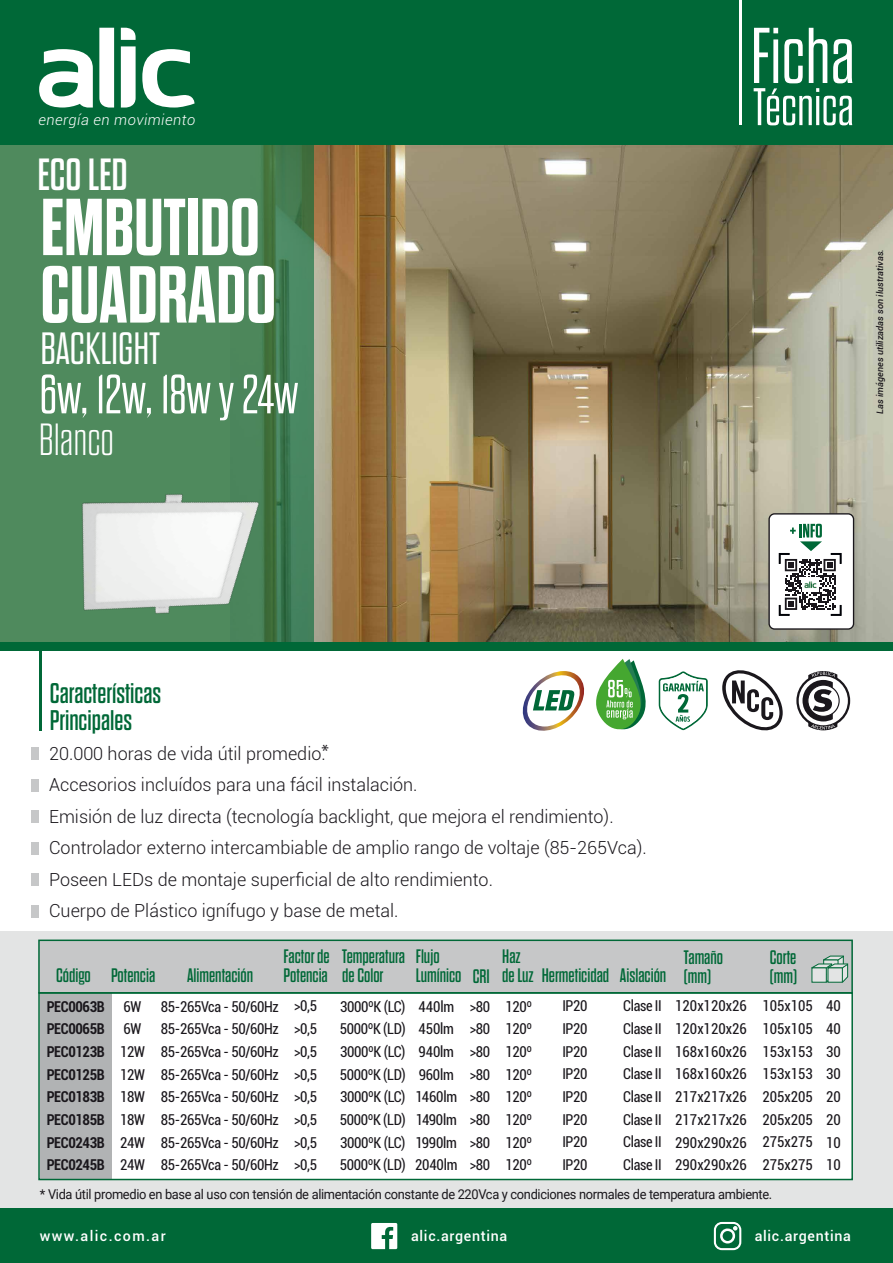
<style>
.page{position:relative;width:893px;height:1263px;background:#fff}
.page>*{position:absolute;margin:0;border:0;box-sizing:border-box;transform-origin:0 0}
.t1{font:700 80.55px/67.5px "Dharma Gothic E";color:#fff}
.t2{font:300 78.9px "Dharma Gothic E";color:#fff}
.t3{font:300 55.2px "Dharma Gothic E";color:#fff}
.t4{font:300 52.8px "Dharma Gothic E";color:#fff}
.t5{font:300 45.15px "Dharma Gothic E";color:#fff}
.t6{font:45px "Dharma Gothic E";color:#fff}
.t7{font:300 expanded 45px "Dharma Gothic E";color:#fff}
.t8{font:28.35px/27px "Dharma Gothic E";color:#006837}
.t9{font:19.5px/19.2px "Dharma Gothic E";color:#006837}
.t10{font:300 18px/31.5px "Roboto";color:#1a171c}
.t11{font:18px "Myriad Pro";color:#1a171c}
.t12{font:condensed 15px/22.6px "Roboto";letter-spacing:-.025em;color:#1a171c;text-align:justify;scale:.95 1}
.t13{font:700 condensed 15px/22.6px "Roboto";letter-spacing:-.025em;color:#1a171c;text-align:justify;scale:.95 1}
.t14{font:italic 300 14.7px "Roboto";letter-spacing:.035em;color:#fff}
.t15{font:500 14.25px "Roboto";letter-spacing:.05em;color:#fff}
.t16{font:500 14.25px "Roboto";letter-spacing:.1em;color:#fff}
.t17{font:13.5px "Roboto";letter-spacing:-.025em;color:#1a171c;scale:.95 1}
.t18{font:italic 500 9px "Roboto";color:#1a171c}
</style>
<div class="page">
<img style="left:314px;top:145px;width:579px;height:497px">
<div style="left:0;top:932px;width:893px;height:280px;background:#e3e4e4"></div>
<div style="left:39px;top:993px;width:813px;height:186px;background:#fff"></div>
<div style="left:40px;top:993px;width:71px;height:186px;background:#b1b3b4"></div>
<div style="left:0;top:1209px;width:893px;height:54px;background:#006837"></div>
<div style="left:0;top:0;width:893px;height:145px;background:#006837"></div>
<svg style="left:39px;top:49px;width:54px;height:59px"></svg>
<svg style="left:121px;top:28px;width:15px;height:12px"></svg>
<svg style="left:121px;top:46px;width:15px;height:62px"></svg>
<svg style="left:99px;top:28px;width:15px;height:80px"></svg>
<svg style="left:142px;top:49px;width:53px;height:59px"></svg>
<div style="left:38px;top:939px;width:815px;height:55px;background:#c6c7c8;border:2px solid #006837"></div>
<svg style="left:811px;top:955px;width:38px;height:28px"></svg>
<div style="left:828px;top:967px;width:15px;height:15px;background:#e3e4e4;border:1px solid #006837"></div>
<svg style="left:371px;top:1223px;width:26px;height:26px"></svg>
<div style="left:714px;top:1222px;width:27px;height:28px;border:2px solid #fff;border-radius:7px"></div>
<div style="left:720px;top:1228px;width:15px;height:15px;border:3px solid #fff;border-radius:50%"></div>
<svg style="left:733px;top:1226px;width:4px;height:4px"></svg>
<svg style="left:0;top:145px;width:314px;height:497px;background:#4d875b"></svg>
<hr style="left:740px;top:0;width:2px;height:125px;background:#fff">
<hr style="left:40px;top:645px;width:2px;height:85px;background:#006837">
<div style="left:0;top:642px;width:893px;height:9px;background:#006837"></div>
<div style="left:769px;top:514px;width:84px;height:115px;background:#fff;border-radius:5px"></div>
<div style="left:768px;top:513px;width:86px;height:117px;border:1px solid #1a171c;border-radius:5px"></div>
<svg style="left:779px;top:524px;width:63px;height:92px"></svg>
<div style="left:31px;top:747px;width:8px;height:13px;background:#c6c7c8"></div>
<div style="left:31px;top:779px;width:8px;height:12px;background:#c6c7c8"></div>
<div style="left:31px;top:810px;width:8px;height:13px;background:#c6c7c8"></div>
<div style="left:31px;top:842px;width:8px;height:12px;background:#c6c7c8"></div>
<div style="left:31px;top:873px;width:8px;height:12px;background:#c6c7c8"></div>
<div style="left:31px;top:905px;width:8px;height:12px;background:#c6c7c8"></div>
<div style="left:38px;top:992px;width:815px;height:188px;border:2px solid #006837"></div>
<svg style="left:797px;top:675px;width:52px;height:51px"></svg>
<div style="left:796px;top:674px;width:54px;height:54px;border:2px solid #1a171c;border-radius:50%"></div>
<svg style="left:808px;top:685px;width:31px;height:31px"></svg>
<div style="left:807px;top:684px;width:33px;height:33px;border:1px solid #1a171c;border-radius:50%"></div>
<svg style="left:802px;top:671px;width:35px;height:59px"></svg>
<svg style="left:722px;top:670px;width:61px;height:61px"></svg>
<svg style="left:659px;top:671px;width:49px;height:59px"></svg>
<svg style="left:522px;top:659px;width:124px;height:72px"></svg>
<img style="left:10px;top:398px;width:292px;height:294px">
<p class="t14" style="left:39px;top:109px;width:158px">energía en movimiento</p>
<h3 class="t6" style="left:37px;top:152px;width:92px">ECO LED</h3>
<h1 class="t1" style="left:41px;top:195px;width:237px">EMBUTIDO<br>CUADRADO</h1>
<h3 class="t5" style="left:41px;top:327px;width:121px">BACKLIGHT</h3>
<h3 class="t3" style="left:40px;top:367px;width:260px">6w, 12w, 18w y 24w</h3>
<h3 class="t7" style="left:39px;top:417px;width:77px">Blanco</h3>
<h2 class="t2" style="left:750px;top:17px;width:106px">Ficha</h2>
<h3 class="t4" style="left:753px;top:81px;width:102px">Técnica</h3>
<p class="t18" style="left:874px;top:414px;width:166px;rotate:-90deg">Las imágenes utilizadas son ilustrativas.</p>
<h3 class="t8" style="left:50px;top:681px;width:113px">Características<br>Principales</h3>
<p class="t11" style="left:321px;top:739px;width:9px">*</p>
<p class="t10" style="left:49px;top:737px;width:599px">20.000 horas de vida útil promedio.<br>Accesorios incluídos para una fácil instalación.<br>Emisión de luz directa (tecnología backlight, que mejora el rendimiento).<br>Controlador externo intercambiable de amplio rango de voltaje (85-265Vca).<br>Poseen LEDs de montaje superficial de alto rendimiento.<br>Cuerpo de Plástico ignífugo y base de metal.</p>
<h3 class="t9" style="left:284px;top:947px;width:48px">Factor de<br>Potencia</h3>
<h3 class="t9" style="left:342px;top:947px;width:64px">Temperatura de Color</h3>
<h3 class="t9" style="left:416px;top:947px;width:75px">Flujo<br>Lumínico CRI</h3>
<h3 class="t9" style="left:502px;top:947px;width:109px;line-height:18.8px">Haz<br>de Luz Hermeticidad</h3>
<h3 class="t9" style="left:684px;top:947px;width:41px">Tamaño (mm)</h3>
<h3 class="t9" style="left:770px;top:947px;width:29px">Corte (mm)</h3>
<p class="t12" style="left:623px;top:994px;width:42px">Clase II Clase II Clase II Clase II Clase II Clase II Clase II Clase II</p>
<h3 class="t9" style="left:620px;top:966px;width:48px">Aislación</h3>
<h3 class="t9" style="left:56px;top:966px;width:101px">Código Potencia</h3>
<h3 class="t9" style="left:187px;top:966px;width:68px">Alimentación</h3>
<p class="t13" style="left:47px;top:994px;width:63px">PEC0063B PEC0065B PEC0123B PEC0125B PEC0183B PEC0185B PEC0243B PEC0245B</p>
<p class="t12" style="left:340px;top:994px;width:71px">3000ºK (LC)<br>5000ºK (LD)<br>3000ºK (LC)<br>5000ºK (LD)<br>3000ºK (LC)<br>5000ºK (LD)<br>3000ºK (LC)<br>5000ºK (LD)</p>
<p class="t12" style="left:415px;top:994px;width:46px;text-align:left">440lm<br>450lm<br>940lm<br>960lm<br>1460lm<br>1490lm<br>1990lm<br>2040lm</p>
<p class="t12" style="left:294px;top:994px;width:26px">&gt;0,5 &gt;0,5 &gt;0,5 &gt;0,5 &gt;0,5 &gt;0,5 &gt;0,5 &gt;0,5</p>
<p class="t12" style="left:562px;top:994px;width:28px">IP20<br>IP20<br>IP20<br>IP20<br>IP20<br>IP20<br>IP20<br>IP20</p>
<p class="t12" style="left:675px;top:994px;width:77px">120x120x26<br>120x120x26<br>168x160x26<br>168x160x26<br>217x217x26<br>217x217x26<br>290x290x26<br>290x290x26</p>
<p class="t12" style="left:762px;top:994px;width:55px">105x105<br>105x105<br>153x153<br>153x153<br>205x205<br>205x205<br>275x275<br>275x275</p>
<p class="t12" style="left:505px;top:994px;width:30px">120º 120º 120º 120º 120º 120º 120º 120º</p>
<p class="t12" style="left:470px;top:994px;width:23px">&gt;80 &gt;80 &gt;80 &gt;80 &gt;80 &gt;80 &gt;80 &gt;80</p>
<p class="t12" style="left:161px;top:994px;width:126px">85-265Vca - 50/60Hz 85-265Vca - 50/60Hz 85-265Vca - 50/60Hz 85-265Vca - 50/60Hz 85-265Vca - 50/60Hz 85-265Vca - 50/60Hz 85-265Vca - 50/60Hz 85-265Vca - 50/60Hz</p>
<p class="t12" style="left:120px;top:994px;width:28px;text-align:left">6W<br>6W<br>12W<br>12W<br>18W<br>18W<br>24W<br>24W</p>
<p class="t17" style="left:40px;top:1185px;width:772px">* Vida útil promedio en base al uso con tensión de alimentación constante de 220Vca y condiciones normales de temperatura ambiente.</p>
<p class="t12" style="left:826px;top:994px;width:17px">40<br>40<br>30<br>30<br>20<br>20<br>10<br>10</p>
<p class="t16" style="left:40px;top:1226px;width:127px">www.alic.com.ar</p>
<p class="t15" style="left:411px;top:1226px;width:98px">alic.argentina</p>
<p class="t15" style="left:755px;top:1226px;width:98px">alic.argentina</p>
</div>
